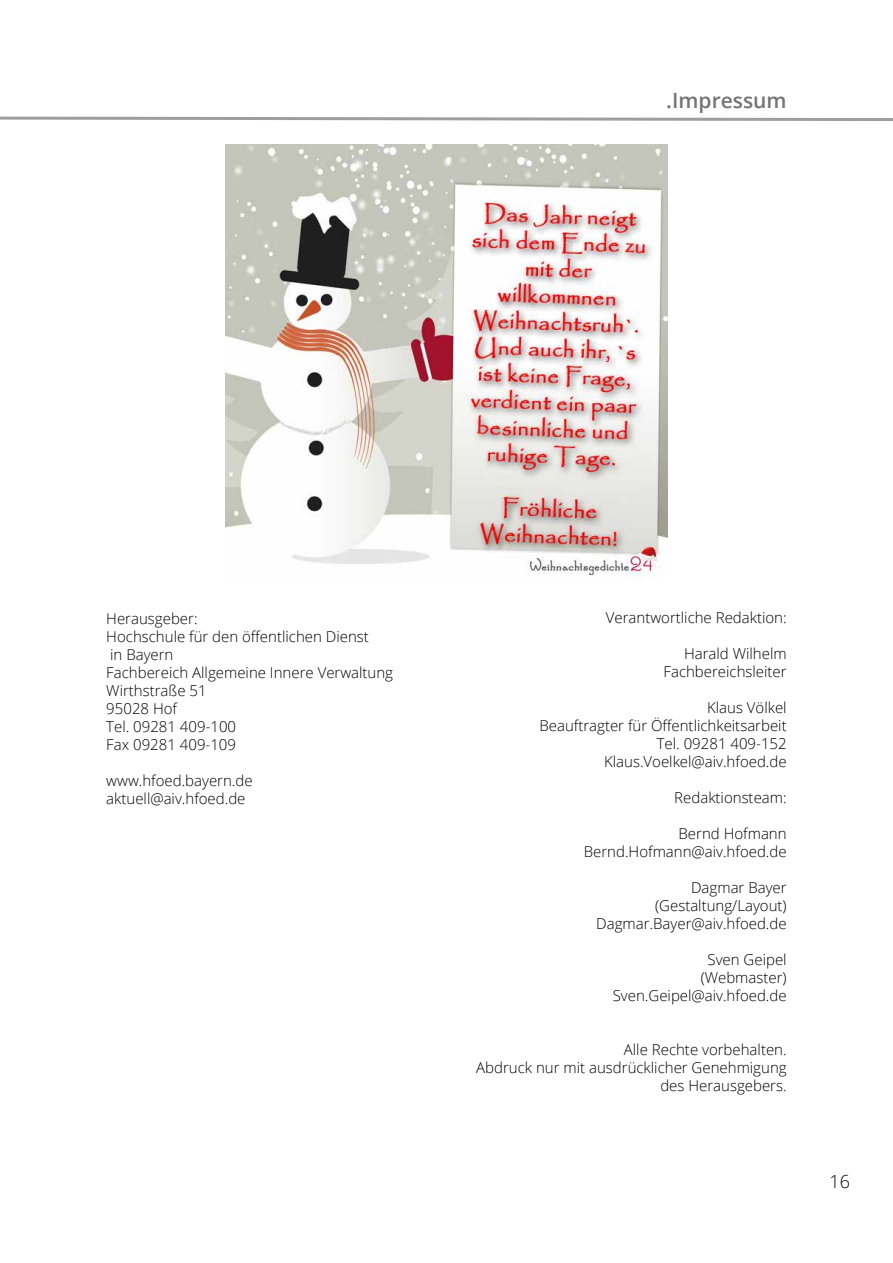
<style>
.page{position:relative;width:893px;height:1263px;background:#fff}
.page>*{position:absolute;margin:0;border:0;box-sizing:border-box;transform-origin:0 0}
.t1{font:600 21px "Open Sans";color:#747474}
.t2{font:300 18px "Open Sans";color:#000}
.t3{font:300 15px/18px "Open Sans";color:#000;text-align:right}
</style>
<div class="page">
<svg style="left:0;top:116px;width:893px;height:5px"></svg>
<img style="left:225px;top:144px;width:442px;height:432px">
<h1 class="t1" style="left:666px;top:86px;width:122px">.Impressum</h1>
<p class="t3" style="left:106px;top:609px;width:288px;text-align:left">Herausgeber:<br>Hochschule für den öffentlichen Dienst<br>in Bayern<br>Fachbereich Allgemeine Innere Verwaltung<br>Wirthstraße 51<br>95028 Hof<br>Tel. 09281 409-100<br>Fax 09281 409-109</p>
<p class="t3" style="left:106px;top:771px;width:148px;text-align:left">www.hfoed.bayern.de aktuell@aiv.hfoed.de</p>
<p class="t3" style="left:606px;top:608px;width:182px">Verantwortliche Redaktion:</p>
<p class="t3" style="left:663px;top:644px;width:125px">Harald Wilhelm<br>Fachbereichsleiter</p>
<p class="t3" style="left:539px;top:698px;width:249px">Klaus Völkel<br>Beauftragter für Öffentlichkeitsarbeit<br>Tel. 09281 409-152<br>Klaus.Voelkel@aiv.hfoed.de</p>
<p class="t3" style="left:674px;top:788px;width:114px">Redaktionsteam:</p>
<p class="t3" style="left:584px;top:824px;width:204px">Bernd Hofmann<br>Bernd.Hofmann@aiv.hfoed.de</p>
<p class="t3" style="left:596px;top:878px;width:192px">Dagmar Bayer (Gestaltung/Layout)<br>Dagmar.Bayer@aiv.hfoed.de</p>
<p class="t3" style="left:613px;top:950px;width:175px">Sven Geipel<br>(Webmaster)<br>Sven.Geipel@aiv.hfoed.de</p>
<p class="t3" style="left:476px;top:1040px;width:312px">Alle Rechte vorbehalten.<br>Abdruck nur mit ausdrücklicher Genehmigung des Herausgebers.</p>
<p class="t2" style="left:829px;top:1169px;width:22px">16</p>
</div>
